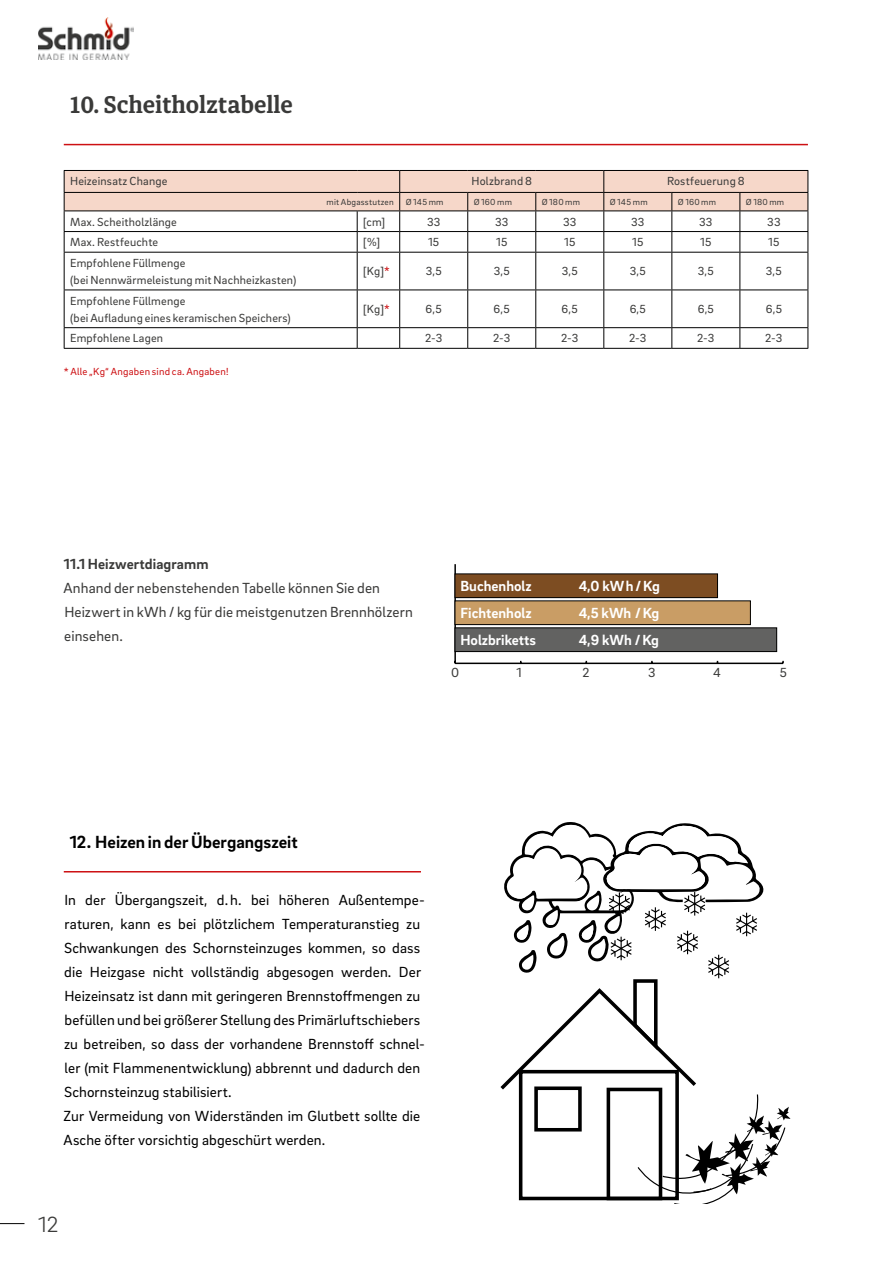
<style>
.page{position:relative;width:893px;height:1263px;background:#fff}
.page>*{position:absolute;margin:0;border:0;box-sizing:border-box;transform-origin:0 0}
.t1{font:700 24px "Diaria Pro";color:#3a3a39}
.t2{font:300 22.5px "Brix Sans";color:#3a3a39}
.t3{font:700 18px "Brix Sans";color:#000}
.t4{font:15px/24px "Brix Sans";letter-spacing:.005em;color:#000}
.t5{font:15px/24px "Brix Sans";letter-spacing:.01em;color:#3a3a39}
.t6{font:700 15px "Brix Sans";color:#fff}
.t7{font:700 15px "Brix Sans";letter-spacing:.01em;color:#3a3a39}
.t8{font:13.5px "Brix Sans";color:#3a3a39}
.t9{font:12px/17.1px "Brix Sans";letter-spacing:.015em;color:#3a3a39}
.t10{font:10.5px "Brix Sans";letter-spacing:.02em;color:#cd1013}
.t11{font:9px "Brix Sans";letter-spacing:.025em;color:#3a3a39}
.s1{color:#cd1013}
</style>
<div class="page">
<svg style="left:0;top:1223px;width:24px;height:1px"></svg>
<img style="left:38px;top:17px;width:95px;height:43px">
<svg style="left:64px;top:170px;width:744px;height:82px"></svg>
<hr style="left:64px;top:252px;width:293px;height:1px;background:#000">
<hr style="left:64px;top:253px;width:1px;height:37px;background:#000">
<hr style="left:357px;top:252px;width:43px;height:1px;background:#000">
<hr style="left:357px;top:253px;width:1px;height:37px;background:#000">
<hr style="left:400px;top:252px;width:68px;height:1px;background:#000">
<hr style="left:399px;top:253px;width:1px;height:37px;background:#000">
<hr style="left:468px;top:252px;width:68px;height:1px;background:#000">
<hr style="left:467px;top:253px;width:1px;height:37px;background:#000">
<hr style="left:536px;top:252px;width:68px;height:1px;background:#000">
<hr style="left:535px;top:253px;width:1px;height:37px;background:#000">
<hr style="left:604px;top:252px;width:68px;height:1px;background:#000">
<hr style="left:603px;top:253px;width:1px;height:37px;background:#000">
<hr style="left:672px;top:252px;width:68px;height:1px;background:#000">
<hr style="left:671px;top:253px;width:1px;height:37px;background:#000">
<hr style="left:740px;top:252px;width:68px;height:1px;background:#000">
<hr style="left:739px;top:253px;width:1px;height:37px;background:#000">
<hr style="left:807px;top:253px;width:1px;height:37px;background:#000">
<hr style="left:64px;top:290px;width:293px;height:1px;background:#000">
<hr style="left:64px;top:290px;width:1px;height:37px;background:#000">
<hr style="left:357px;top:290px;width:43px;height:1px;background:#000">
<hr style="left:357px;top:290px;width:1px;height:37px;background:#000">
<hr style="left:400px;top:290px;width:68px;height:1px;background:#000">
<hr style="left:399px;top:290px;width:1px;height:37px;background:#000">
<hr style="left:468px;top:290px;width:68px;height:1px;background:#000">
<hr style="left:467px;top:290px;width:1px;height:37px;background:#000">
<hr style="left:536px;top:290px;width:68px;height:1px;background:#000">
<hr style="left:535px;top:290px;width:1px;height:37px;background:#000">
<hr style="left:604px;top:290px;width:68px;height:1px;background:#000">
<hr style="left:603px;top:290px;width:1px;height:37px;background:#000">
<hr style="left:672px;top:290px;width:68px;height:1px;background:#000">
<hr style="left:671px;top:290px;width:1px;height:37px;background:#000">
<hr style="left:740px;top:290px;width:68px;height:1px;background:#000">
<hr style="left:739px;top:290px;width:1px;height:37px;background:#000">
<hr style="left:807px;top:290px;width:1px;height:37px;background:#000">
<hr style="left:64px;top:327px;width:293px;height:1px;background:#000">
<svg style="left:64px;top:328px;width:1px;height:20px"></svg>
<hr style="left:357px;top:327px;width:43px;height:1px;background:#000">
<svg style="left:357px;top:328px;width:1px;height:20px"></svg>
<hr style="left:400px;top:327px;width:68px;height:1px;background:#000">
<svg style="left:399px;top:328px;width:1px;height:20px"></svg>
<hr style="left:468px;top:327px;width:68px;height:1px;background:#000">
<svg style="left:467px;top:328px;width:1px;height:20px"></svg>
<hr style="left:536px;top:327px;width:68px;height:1px;background:#000">
<svg style="left:535px;top:328px;width:1px;height:20px"></svg>
<hr style="left:604px;top:327px;width:68px;height:1px;background:#000">
<svg style="left:603px;top:328px;width:1px;height:20px"></svg>
<hr style="left:672px;top:327px;width:68px;height:1px;background:#000">
<svg style="left:671px;top:328px;width:1px;height:20px"></svg>
<hr style="left:740px;top:327px;width:68px;height:1px;background:#000">
<svg style="left:739px;top:328px;width:1px;height:20px"></svg>
<svg style="left:807px;top:328px;width:1px;height:20px"></svg>
<hr style="left:64px;top:348px;width:293px;height:1px;background:#000">
<hr style="left:357px;top:348px;width:43px;height:1px;background:#000">
<hr style="left:400px;top:348px;width:68px;height:1px;background:#000">
<hr style="left:468px;top:348px;width:68px;height:1px;background:#000">
<hr style="left:536px;top:348px;width:68px;height:1px;background:#000">
<hr style="left:604px;top:348px;width:68px;height:1px;background:#000">
<hr style="left:672px;top:348px;width:68px;height:1px;background:#000">
<hr style="left:740px;top:348px;width:68px;height:1px;background:#000">
<svg style="left:500px;top:822px;width:290px;height:381px"></svg>
<hr style="left:64px;top:144px;width:744px;height:1px;background:#cd1013">
<hr style="left:64px;top:871px;width:357px;height:1px;background:#cd1013">
<hr style="left:455px;top:663px;width:328px;height:1px;background:#000">
<hr style="left:454px;top:564px;width:2px;height:99px;background:#000">
<div style="left:455px;top:628px;width:322px;height:23px;background:#626261"></div>
<div style="left:455px;top:627px;width:322px;height:25px;border:1px solid #000"></div>
<div style="left:455px;top:601px;width:295px;height:24px;background:#c99d65"></div>
<div style="left:455px;top:600px;width:296px;height:25px;border:1px solid #000"></div>
<div style="left:455px;top:574px;width:262px;height:24px;background:#7d4d22"></div>
<div style="left:455px;top:573px;width:263px;height:25px;border:1px solid #000"></div>
<h1 class="t1" style="left:70px;top:90px;width:225px">10. Scheitholztabelle</h1>
<p class="t9" style="left:70px;top:172px;width:99px">Heizeinsatz Change</p>
<p class="t9" style="left:471px;top:172px;width:62px">Holzbrand 8</p>
<p class="t9" style="left:667px;top:172px;width:79px">Rostfeuerung 8</p>
<p class="t11" style="left:327px;top:196px;width:69px">mit Abgasstutzen</p>
<p class="t11" style="left:406px;top:196px;width:39px">Ø 145 mm</p>
<p class="t11" style="left:474px;top:196px;width:40px">Ø 160 mm</p>
<p class="t11" style="left:542px;top:196px;width:40px">Ø 180 mm</p>
<p class="t11" style="left:610px;top:196px;width:39px">Ø 145 mm</p>
<p class="t11" style="left:678px;top:196px;width:40px">Ø 160 mm</p>
<p class="t11" style="left:746px;top:196px;width:40px">Ø 180 mm</p>
<p class="t9" style="left:70px;top:212px;width:108px">Max. Scheitholzlänge</p>
<p class="t9" style="left:363px;top:212px;width:23px">[cm]</p>
<p class="t9" style="left:427px;top:212px;width:15px">33</p>
<p class="t9" style="left:495px;top:212px;width:15px">33</p>
<p class="t9" style="left:563px;top:212px;width:15px">33</p>
<p class="t9" style="left:631px;top:212px;width:15px">33</p>
<p class="t9" style="left:699px;top:212px;width:15px">33</p>
<p class="t9" style="left:767px;top:212px;width:15px">33</p>
<p class="t9" style="left:70px;top:233px;width:90px">Max. Restfeuchte</p>
<p class="t9" style="left:363px;top:233px;width:18px">[%]</p>
<p class="t9" style="left:428px;top:233px;width:13px">15</p>
<p class="t9" style="left:496px;top:233px;width:13px">15</p>
<p class="t9" style="left:564px;top:233px;width:13px">15</p>
<p class="t9" style="left:632px;top:233px;width:13px">15</p>
<p class="t9" style="left:700px;top:233px;width:13px">15</p>
<p class="t9" style="left:768px;top:233px;width:13px">15</p>
<p class="t9" style="left:70px;top:254px;width:228px">Empfohlene Füllmenge<br>(bei Nennwärmeleistung mit Nachheizkasten)</p>
<p class="t9" style="left:363px;top:262px;width:28px">[Kg]<span class="s1">*</span></p>
<p class="t9" style="left:426px;top:262px;width:18px">3,5</p>
<p class="t9" style="left:494px;top:262px;width:18px">3,5</p>
<p class="t9" style="left:562px;top:262px;width:18px">3,5</p>
<p class="t9" style="left:630px;top:262px;width:18px">3,5</p>
<p class="t9" style="left:698px;top:262px;width:18px">3,5</p>
<p class="t9" style="left:766px;top:262px;width:18px">3,5</p>
<p class="t9" style="left:70px;top:291px;width:222px">Empfohlene Füllmenge<br>(bei Aufladung eines keramischen Speichers)</p>
<p class="t9" style="left:363px;top:300px;width:28px">[Kg]<span class="s1">*</span></p>
<p class="t9" style="left:426px;top:300px;width:18px">6,5</p>
<p class="t9" style="left:494px;top:300px;width:18px">6,5</p>
<p class="t9" style="left:562px;top:300px;width:18px">6,5</p>
<p class="t9" style="left:630px;top:300px;width:18px">6,5</p>
<p class="t9" style="left:698px;top:300px;width:18px">6,5</p>
<p class="t9" style="left:766px;top:300px;width:18px">6,5</p>
<p class="t9" style="left:70px;top:329px;width:94px">Empfohlene Lagen</p>
<p class="t9" style="left:425px;top:329px;width:19px">2-3</p>
<p class="t9" style="left:493px;top:329px;width:19px">2-3</p>
<p class="t9" style="left:561px;top:329px;width:19px">2-3</p>
<p class="t9" style="left:629px;top:329px;width:19px">2-3</p>
<p class="t9" style="left:697px;top:329px;width:19px">2-3</p>
<p class="t9" style="left:765px;top:329px;width:19px">2-3</p>
<p class="t10" style="left:64px;top:365px;width:166px">* Alle „Kg“ Angaben sind ca. Angaben!</p>
<p class="t7" style="left:64px;top:554px;width:146px">11.1 Heizwertdiagramm</p>
<p class="t5" style="left:63px;top:575px;width:351px">Anhand der nebenstehenden Tabelle können Sie den<br>Heizwert in kWh / kg für die meistgenutzen Brennhölzern einsehen.</p>
<p class="t6" style="left:460px;top:576px;width:73px">Buchenholz</p>
<p class="t6" style="left:579px;top:576px;width:83px">4,0 kWh/Kg</p>
<p class="t6" style="left:460px;top:603px;width:73px">Fichtenholz</p>
<p class="t6" style="left:579px;top:603px;width:82px">4,5 kWh /Kg</p>
<p class="t6" style="left:460px;top:630px;width:77px">Holzbriketts</p>
<p class="t6" style="left:579px;top:630px;width:82px">4,9 kWh /Kg</p>
<p class="t8" style="left:451px;top:663px;width:10px">0</p>
<p class="t8" style="left:516px;top:663px;width:7px">1</p>
<p class="t8" style="left:582px;top:663px;width:9px">2</p>
<p class="t8" style="left:648px;top:663px;width:9px">3</p>
<p class="t8" style="left:713px;top:663px;width:9px">4</p>
<p class="t8" style="left:780px;top:663px;width:9px">5</p>
<p class="t3" style="left:70px;top:831px;width:229px">12. Heizen in der Übergangszeit</p>
<p class="t4" style="left:63px;top:887px;width:363px">In der Übergangszeit, d.h. bei höheren Außentempe&shy;raturen, kann es bei plötzlichem Temperaturanstieg zu Schwankungen des Schornsteinzuges kommen, so dass die Heizgase nicht vollständig abgesogen werden. Der Heizeinsatz ist dann mit geringeren Brennstoffmengen zu befüllen und bei größerer Stellung des Primärluftschiebers zu betreiben, so dass der vorhandene Brennstoff schnel&shy;ler (mit Flammenentwicklung) abbrennt und dadurch den Schornsteinzug stabilisiert.<br>Zur Vermeidung von Widerständen im Glutbett sollte die Asche öfter vorsichtig abgeschürt werden.</p>
<h2 class="t2" style="left:38px;top:1210px;width:22px">12</h2>
</div>
